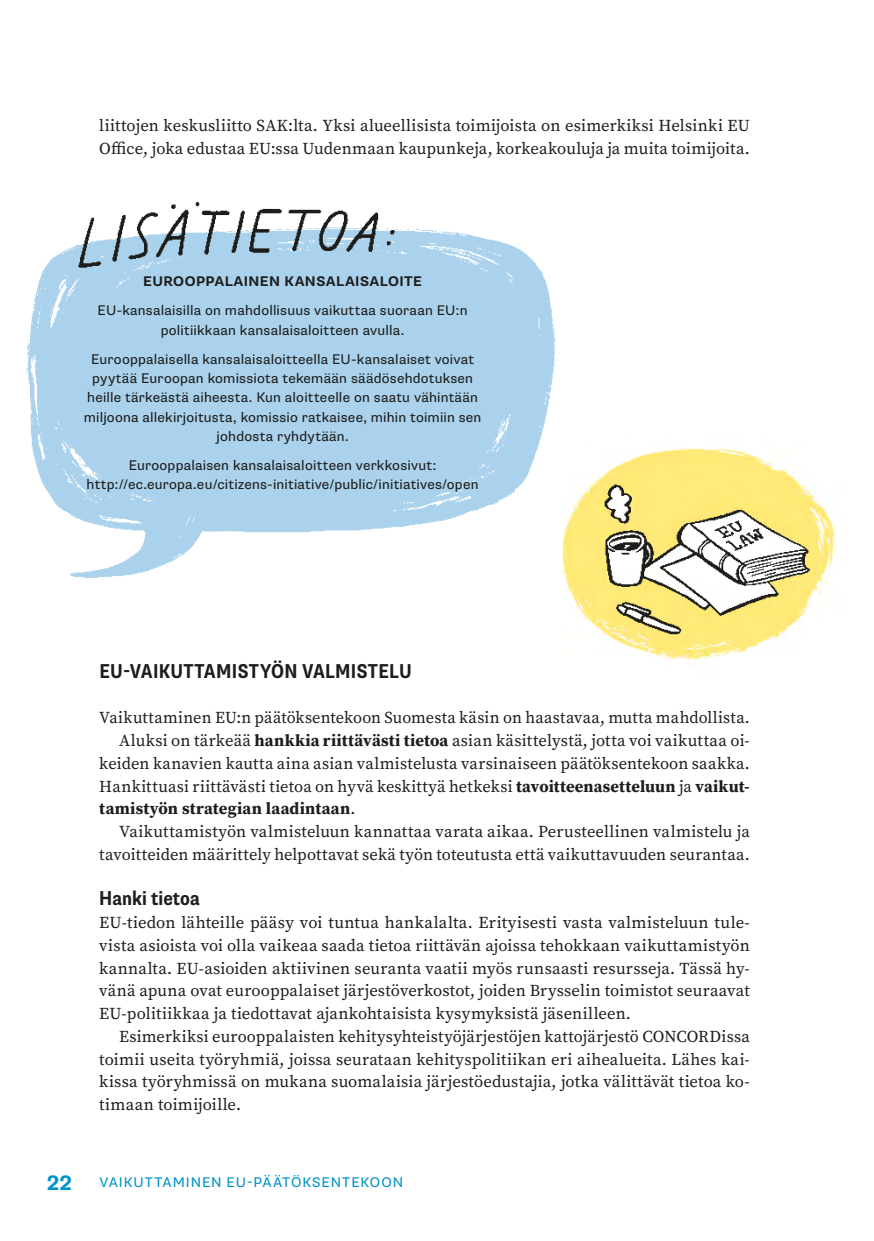
<style>
.page{position:relative;width:874px;height:1241px;background:#fff}
.page>*{position:absolute;margin:0;border:0;box-sizing:border-box;transform-origin:0 0}
.t1{font:700 21px "Supria Sans";color:#0092c7}
.t2{font:700 condensed 20.12px "Supria Sans";letter-spacing:.015em;color:#1d1d1b}
.t3{font:16.62px/22.8px "Source Serif Pro";letter-spacing:.01em;color:#1d1d1b;text-align:justify}
.t4{font:700 16.62px "Source Serif Pro";letter-spacing:.01em;color:#1d1d1b}
.t5{font:14px/19.2px "Supria Sans";letter-spacing:.015em;color:#1d1d1b;text-align:center}
.t6{font:14px "Supria Sans";letter-spacing:.07em;color:#0092c7}
.t7{font:700 14px "Supria Sans";letter-spacing:.03em;color:#1d1d1b}
.s1{font-weight:700}
.s2{font-weight:400}
</style>
<div class="page">
<img style="left:26px;top:201px;width:530px;height:377px">
<img style="left:562px;top:448px;width:273px;height:212px">
<p class="t3" style="left:99px;top:114px;width:651px">liittojen keskusliitto SAK:lta. Yksi alueellisista toimijoista on esimerkiksi Helsinki EU<br>Office, joka edustaa EU:ssa Uudenmaan kaupunkeja, korkeakouluja ja muita toimijoita.</p>
<p class="t7" style="left:143px;top:273px;width:280px">EUROOPPALAINEN KANSALAISALOITE</p>
<p class="t5" style="left:98px;top:301px;width:371px">EU-kansalaisilla on mahdollisuus vaikuttaa suoraan EU:n politiikkaan kansalaisaloitteen avulla.</p>
<p class="t5" style="left:84px;top:350px;width:399px">Eurooppalaisella kansalaisaloitteella EU-kansalaiset voivat pyytää Euroopan komissiota tekemään säädösehdotuksen heille tärkeästä aiheesta. Kun aloitteelle on saatu vähintään miljoona allekirjoitusta, komissio ratkaisee, mihin toimiin sen johdosta ryhdytään.</p>
<p class="t5" style="left:87px;top:456px;width:393px">Eurooppalaisen kansalaisaloitteen verkkosivut: http://ec.europa.eu/citizens-initiative/public/initiatives/open</p>
<p class="t2" style="left:99px;top:658px;width:313px">EU-VAIKUTTAMISTYÖN VALMISTELU</p>
<p class="t3" style="left:99px;top:706px;width:651px">Vaikuttaminen EU:n päätöksentekoon Suomesta käsin on haastavaa, mutta mahdollista.</p>
<p class="t3" style="left:119px;top:729px;width:632px">Aluksi on tärkeää <span class="s1">hankkia riittävästi tietoa</span> asian käsittelystä, jotta voi vaikuttaa oi-</p>
<p class="t3" style="left:99px;top:751px;width:651px">keiden kanavien kautta aina asian valmistelusta varsinaiseen päätöksentekoon saakka.</p>
<p class="t3" style="left:99px;top:774px;width:651px">Hankittuasi riittävästi tietoa on hyvä keskittyä hetkeksi <span class="s1">tavoitteenasetteluun</span> ja <span class="s1">vaikut-</span></p>
<p class="t4" style="left:99px;top:797px;width:258px">tamistyön strategian laadintaan<span class="s2">.</span></p>
<p class="t3" style="left:119px;top:820px;width:631px">Vaikuttamistyön valmisteluun kannattaa varata aikaa. Perusteellinen valmistelu ja</p>
<p class="t3" style="left:99px;top:842px;width:651px">tavoitteiden määrittely helpottavat sekä työn toteutusta että vaikuttavuuden seurantaa.</p>
<p class="t2" style="left:99px;top:886px;width:102px">Hanki tietoa</p>
<p class="t3" style="left:99px;top:911px;width:651px">EU-tiedon lähteille pääsy voi tuntua hankalalta. Erityisesti vasta valmisteluun tule&shy;vista asioista voi olla vaikeaa saada tietoa riittävän ajoissa tehokkaan vaikuttamistyön kannalta. EU-asioiden aktiivinen seuranta vaatii myös runsaasti resursseja. Tässä hy&shy;vänä apuna ovat eurooppalaiset järjestöverkostot, joiden Brysselin toimistot seuraavat EU-politiikkaa ja tiedottavat ajankohtaisista kysymyksistä jäsenilleen.</p>
<p class="t3" style="left:99px;top:1024px;width:651px;text-indent:20px">Esimerkiksi eurooppalaisten kehitysyhteistyöjärjestöjen kattojärjestö CONCORDissa toimii useita työryhmiä, joissa seurataan kehityspolitiikan eri aihealueita. Lähes kai&shy;kissa työryhmissä on mukana suomalaisia järjestöedustajia, jotka välittävät tietoa ko&shy;timaan toimijoille.</p>
<p class="t1" style="left:47px;top:1169px;width:27px">22</p>
<p class="t6" style="left:99px;top:1173px;width:20px">Vaikuttami</p>
<p class="t6" style="left:191px;top:1173px;width:122px">nen EU-päätökse</p>
<p class="t6" style="left:330px;top:1173px;width:22px">ntek</p>
<p class="t6" style="left:370px;top:1173px;width:35px">oon</p>
</div>
